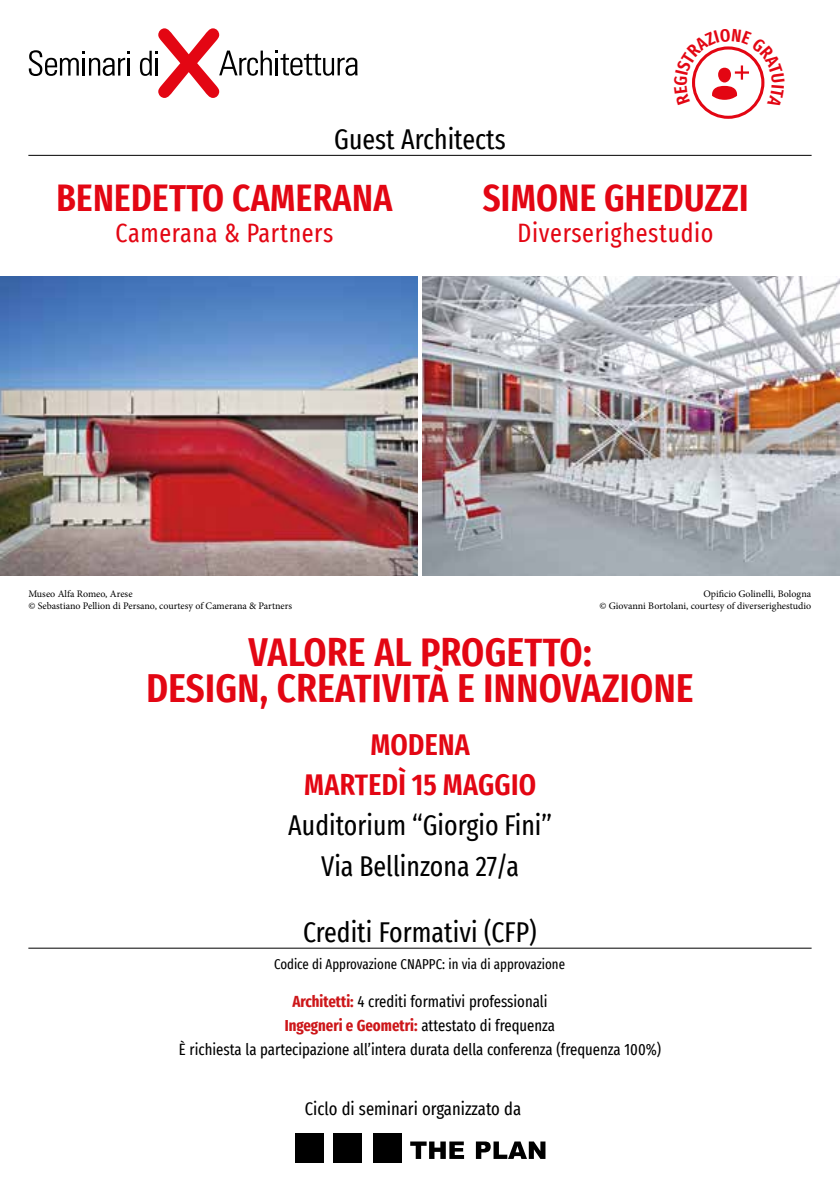
<style>
.page{position:relative;width:840px;height:1191px;background:#fff}
.page>*{position:absolute;margin:0;border:0;box-sizing:border-box;transform-origin:0 0}
.t1{font:600 extra-condensed 40px/36px "Fira Sans";letter-spacing:.01em;color:#e30613;text-align:center}
.t2{font:600 extra-condensed 38px "Fira Sans";letter-spacing:.01em;color:#e30613}
.t3{font:600 extra-condensed 30px/40px "Fira Sans";letter-spacing:.01em;color:#e30613;text-align:center}
.t4{font:extra-condensed 28px/40px "Fira Sans";color:#000;text-align:center}
.t5{font:extra-condensed 26px "Fira Sans";letter-spacing:.025em;color:#e30613}
.t6{font:extra-condensed 18px "Fira Sans";color:#000}
.t7{font:extra-condensed 16px/24px "Fira Sans";color:#000;text-align:center}
.t8{font:extra-condensed 14px "Fira Sans";color:#000}
.t9{font:10px/12px "Minion Pro";color:#000;text-align:right}
.s1{font-weight:700;color:#cd171a}
</style>
<div class="page">
<img style="left:0;top:276px;width:417px;height:299px">
<div style="left:295px;top:1133px;width:28px;height:29px;background:#000"></div>
<div style="left:333px;top:1133px;width:29px;height:29px;background:#000"></div>
<div style="left:373px;top:1133px;width:28px;height:29px;background:#000"></div>
<svg style="left:410px;top:1141px;width:54px;height:18px"></svg>
<svg style="left:475px;top:1141px;width:70px;height:18px"></svg>
<hr style="left:28px;top:947px;width:783px;height:1px;background:#000">
<hr style="left:28px;top:155px;width:783px;height:1px;background:#000">
<img style="left:422px;top:276px;width:417px;height:299px">
<svg style="left:29px;top:50px;width:101px;height:26px"></svg>
<svg style="left:140px;top:28px;width:217px;height:70px"></svg>
<svg style="left:692px;top:46px;width:73px;height:73px"></svg>
<h3 class="t4" style="left:334px;top:119px;width:173px">Guest Architects</h3>
<h2 class="t2" style="left:56px;top:167px;width:337px">BENEDETTO CAMERANA</h2>
<h3 class="t5" style="left:115px;top:214px;width:219px">Camerana &amp; Partners</h3>
<h2 class="t2" style="left:482px;top:167px;width:267px">SIMONE GHEDUZZI</h2>
<h3 class="t5" style="left:517px;top:214px;width:197px">Diverserighestudio</h3>
<p class="t9" style="left:28px;top:588px;width:265px;text-align:left">Museo Alfa Romeo, Arese<br>© Sebastiano Pellion di Persano, courtesy of Camerana &amp; Partners</p>
<p class="t9" style="left:599px;top:588px;width:213px">Opificio Golinelli, Bologna<br>© Giovanni Bortolani, courtesy of diverserighestudio</p>
<h1 class="t1" style="left:146px;top:632px;width:548px">VALORE AL PROGETTO:<br>DESIGN, CREATIVITÀ E INNOVAZIONE</h1>
<h3 class="t3" style="left:304px;top:723px;width:233px">MODENA<br>MARTEDÌ 15 MAGGIO</h3>
<h3 class="t4" style="left:288px;top:805px;width:265px">Auditorium “Giorgio Fini”<br>Via Bellinzona 27/a</h3>
<h3 class="t4" style="left:303px;top:911px;width:235px">Crediti Formativi (CFP)</h3>
<p class="t8" style="left:274px;top:954px;width:292px">Codice di Approvazione CNAPPC: in via di approvazione</p>
<p class="t7" style="left:179px;top:988px;width:483px"><span class="s1">Architetti:</span> 4 crediti formativi professionali<br><span class="s1">Ingegneri e Geometri:</span> attestato di frequenza<br>È richiesta la partecipazione all’intera durata della conferenza (frequenza 100%)</p>
<p class="t6" style="left:304px;top:1094px;width:218px">Ciclo di seminari organizzato da</p>
</div>
